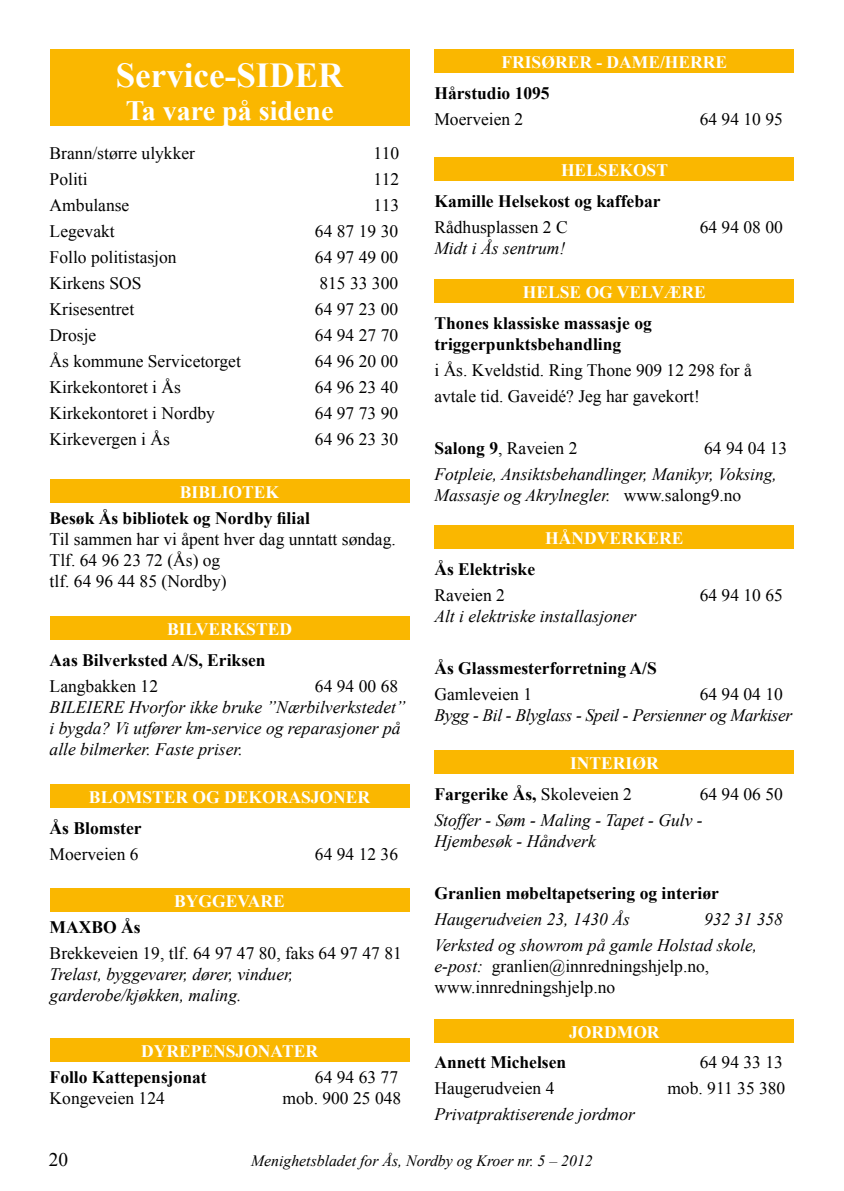
<style>
.page{position:relative;width:844px;height:1191px;background:#fff}
.page>*{position:absolute;margin:0;border:0;box-sizing:border-box;transform-origin:0 0}
.t1{font:700 35px "Times New Roman";color:#fff}
.t2{font:700 28px "Times New Roman";color:#fff}
.t3{font:19.25px "Times New Roman";color:#000}
.t4{font:17.5px/21px "Times New Roman";color:#000}
.t5{font:italic 17.5px/21px "Times New Roman";color:#000}
.t6{font:700 17.5px/21px "Times New Roman";color:#000}
.t7{font:700 17.5px "Times New Roman";color:#fff}
.t8{font:italic 17.5px "Times New Roman";letter-spacing:-.02em;color:#000}
.t9{font:italic 15.75px "Times New Roman";color:#000}
.s1{font-weight:700}
.s2{font-style:normal}
.s3{color:#fff}
.s4{font-weight:400}
.s5{font-style:italic}
</style>
<div class="page">
<div style="left:50px;top:50px;width:359px;height:76px;background:#fab700"></div>
<div style="left:50px;top:479px;width:359px;height:23px;background:#fab700"></div>
<div style="left:50px;top:616px;width:359px;height:23px;background:#fab700"></div>
<div style="left:50px;top:784px;width:359px;height:23px;background:#fab700"></div>
<div style="left:50px;top:888px;width:359px;height:24px;background:#fab700"></div>
<div style="left:50px;top:1038px;width:359px;height:24px;background:#fab700"></div>
<div style="left:434px;top:49px;width:360px;height:24px;background:#fab700"></div>
<div style="left:434px;top:158px;width:360px;height:23px;background:#fab700"></div>
<div style="left:434px;top:279px;width:360px;height:24px;background:#fab700"></div>
<div style="left:434px;top:525px;width:360px;height:24px;background:#fab700"></div>
<div style="left:434px;top:750px;width:360px;height:24px;background:#fab700"></div>
<div style="left:434px;top:1018px;width:360px;height:24px;background:#fab700"></div>
<h1 class="t1" style="left:116px;top:51px;width:229px">Service-SIDER</h1>
<h2 class="t2" style="left:126px;top:92px;width:209px">Ta vare på sidene</h2>
<p class="t4" style="left:50px;top:142px;width:147px">Brann/større ulykker</p>
<p class="t4" style="left:373px;top:142px;width:27px">110</p>
<p class="t4" style="left:50px;top:168px;width:39px">Politi</p>
<p class="t4" style="left:373px;top:168px;width:27px">112</p>
<p class="t4" style="left:50px;top:194px;width:81px">Ambulanse</p>
<p class="t4" style="left:373px;top:194px;width:27px">113</p>
<p class="t4" style="left:50px;top:220px;width:67px">Legevakt</p>
<p class="t4" style="left:315px;top:220px;width:85px">64 87 19 30</p>
<p class="t4" style="left:50px;top:246px;width:128px">Follo politistasjon</p>
<p class="t4" style="left:315px;top:246px;width:85px">64 97 49 00</p>
<p class="t4" style="left:50px;top:272px;width:93px">Kirkens SOS</p>
<p class="t4" style="left:319px;top:272px;width:80px">815 33 300</p>
<p class="t4" style="left:50px;top:298px;width:86px">Krisesentret</p>
<p class="t4" style="left:315px;top:298px;width:85px">64 97 23 00</p>
<p class="t4" style="left:50px;top:324px;width:48px">Drosje</p>
<p class="t4" style="left:315px;top:324px;width:85px">64 94 27 70</p>
<p class="t4" style="left:50px;top:350px;width:193px">Ås kommune Servicetorget</p>
<p class="t4" style="left:315px;top:350px;width:85px">64 96 20 00</p>
<p class="t4" style="left:50px;top:376px;width:133px">Kirkekontoret i Ås</p>
<p class="t4" style="left:315px;top:376px;width:85px">64 96 23 40</p>
<p class="t4" style="left:50px;top:402px;width:167px">Kirkekontoret i Nordby</p>
<p class="t4" style="left:315px;top:402px;width:85px">64 97 73 90</p>
<p class="t4" style="left:50px;top:428px;width:122px">Kirkevergen i Ås</p>
<p class="t4" style="left:315px;top:428px;width:85px">64 96 23 30</p>
<p class="t7" style="left:180px;top:480px;width:101px">BIBLIOTEK</p>
<p class="t6" style="left:50px;top:507px;width:262px">Besøk Ås bibliotek og Nordby filial</p>
<p class="t4" style="left:50px;top:528px;width:347px">Til sammen har vi åpent hver dag unntatt søndag.<br>Tlf. 64 96 23 72 (Ås) og<br>tlf. 64 96 44 85 (Nordby)</p>
<p class="t7" style="left:167px;top:617px;width:126px">BILVERKSTED</p>
<p class="t6" style="left:50px;top:649px;width:217px">Aas Bilverksted A/S, Eriksen</p>
<p class="t4" style="left:50px;top:675px;width:110px">Langbakken 12</p>
<p class="t4" style="left:315px;top:675px;width:85px">64 94 00 68</p>
<p class="t5" style="left:50px;top:696px;width:357px">BILEIERE Hvorfor ikke bruke ”Nærbilverkstedet” i bygda? Vi utfører km-service og reparasjoner på alle bilmerker. Faste priser.</p>
<p class="t7" style="left:89px;top:785px;width:283px">BLOMSTER OG DEKORASJONER</p>
<p class="t6" style="left:50px;top:817px;width:93px">Ås Blomster</p>
<p class="t4" style="left:50px;top:843px;width:90px">Moerveien 6</p>
<p class="t4" style="left:315px;top:843px;width:85px">64 94 12 36</p>
<p class="t7" style="left:174px;top:889px;width:112px">BYGGEVARE</p>
<p class="t6" style="left:50px;top:915px;width:92px">MAXBO Ås</p>
<p class="t4" style="left:50px;top:942px;width:353px">Brekkeveien 19, tlf. 64 97 47 80, faks 64 97 47 81</p>
<p class="t5" style="left:50px;top:962px;width:245px">Trelast, byggevarer, dører, vinduer, garderobe/kjøkken, maling.</p>
<p class="t7" style="left:141px;top:1039px;width:178px">DYREPENSJONATER</p>
<p class="t6" style="left:50px;top:1066px;width:159px">Follo Kattepensjonat</p>
<p class="t4" style="left:315px;top:1066px;width:85px">64 94 63 77</p>
<p class="t4" style="left:50px;top:1087px;width:117px">Kongeveien 124</p>
<p class="t4" style="left:282px;top:1087px;width:120px">mob. 900 25 048</p>
<p class="t7" style="left:501px;top:50px;width:227px">FRISØRER - DAME/HERRE</p>
<p class="t6" style="left:434px;top:82px;width:117px">Hårstudio 1095</p>
<p class="t4" style="left:434px;top:108px;width:90px">Moerveien 2</p>
<p class="t4" style="left:699px;top:108px;width:85px">64 94 10 95</p>
<p class="t7" style="left:561px;top:158px;width:108px">HELSEKOST</p>
<p class="t6" style="left:434px;top:190px;width:228px">Kamille Helsekost og kaffebar</p>
<p class="t4" style="left:434px;top:216px;width:135px">Rådhusplassen 2 C</p>
<p class="t4" style="left:699px;top:216px;width:85px">64 94 08 00</p>
<p class="t5" style="left:434px;top:237px;width:132px">Midt i Ås sentrum!</p>
<p class="t7" style="left:522px;top:280px;width:184px">HELSE OG VELVÆRE</p>
<p class="t6" style="left:434px;top:312px;width:219px">Thones klassiske massasje og triggerpunktsbehandling</p>
<p class="t4" style="left:434px;top:357px;width:319px;line-height:25.9px">i Ås. Kveldstid. Ring Thone 909 12 298 for å avtale tid. Gaveidé? Jeg har gavekort!</p>
<p class="t4" style="left:434px;top:437px;width:144px"><span class="s1">Salong 9</span>, Raveien 2</p>
<p class="t4" style="left:704px;top:437px;width:85px">64 94 04 13</p>
<p class="t5" style="left:434px;top:463px;width:344px">Fotpleie, Ansiktsbehandlinger, Manikyr, Voksing,<br>Massasje og Akrylnegler. <span class="s2">www.salong9.no</span></p>
<p class="t7" style="left:545px;top:526px;width:140px">HÅNDVERKERE</p>
<p class="t6" style="left:434px;top:558px;width:102px">Ås Elektriske</p>
<p class="t4" style="left:434px;top:584px;width:72px">Raveien 2</p>
<p class="t4" style="left:699px;top:584px;width:85px">64 94 10 65</p>
<p class="t5" style="left:434px;top:605px;width:203px">Alt i elektriske installasjoner</p>
<p class="t6" style="left:434px;top:657px;width:224px">Ås Glassmesterforretning A/S</p>
<p class="t4" style="left:434px;top:683px;width:99px">Gamleveien 1</p>
<p class="t4" style="left:699px;top:683px;width:85px">64 94 04 10</p>
<p class="t8" style="left:434px;top:703px;width:359px">Bygg - Bil - Blyglass - Speil - Persienner og Markiser</p>
<p class="t6" style="left:434px;top:747px;width:226px;line-height:30.6px;text-indent:136px"><span class="s3">INTERIØR<br></span>Fargerike Ås, <span class="s4">Skoleveien 2</span></p>
<p class="t4" style="left:699px;top:783px;width:85px">64 94 06 50</p>
<p class="t5" style="left:434px;top:809px;width:270px">Stoffer - Søm - Maling - Tapet - Gulv -<br>Hjembesøk - Håndverk</p>
<p class="t6" style="left:434px;top:882px;width:286px">Granlien møbeltapetsering og interiør</p>
<p class="t5" style="left:434px;top:908px;width:197px">Haugerudveien 23, 1430 Ås</p>
<p class="t5" style="left:434px;top:905px;width:350px;line-height:25.9px;text-indent:270px">932 31 358<br>Verksted og showrom på gamle Holstad skole,</p>
<p class="t4" style="left:434px;top:955px;width:276px"><span class="s5">e-post:</span> granlien@innredningshjelp.no, www.innredningshjelp.no</p>
<p class="t7" style="left:569px;top:1019px;width:92px">JORDMOR</p>
<p class="t6" style="left:434px;top:1051px;width:133px">Annett Michelsen</p>
<p class="t4" style="left:699px;top:1051px;width:85px">64 94 33 13</p>
<p class="t4" style="left:434px;top:1077px;width:122px">Haugerudveien 4</p>
<p class="t4" style="left:667px;top:1077px;width:119px">mob. 911 35 380</p>
<p class="t5" style="left:434px;top:1103px;width:202px">Privatpraktiserende jordmor</p>
<p class="t3" style="left:49px;top:1146px;width:21px">20</p>
<p class="t9" style="left:251px;top:1149px;width:343px">Menighetsbladet for Ås, Nordby og Kroer nr. 5 – 2012</p>
</div>
